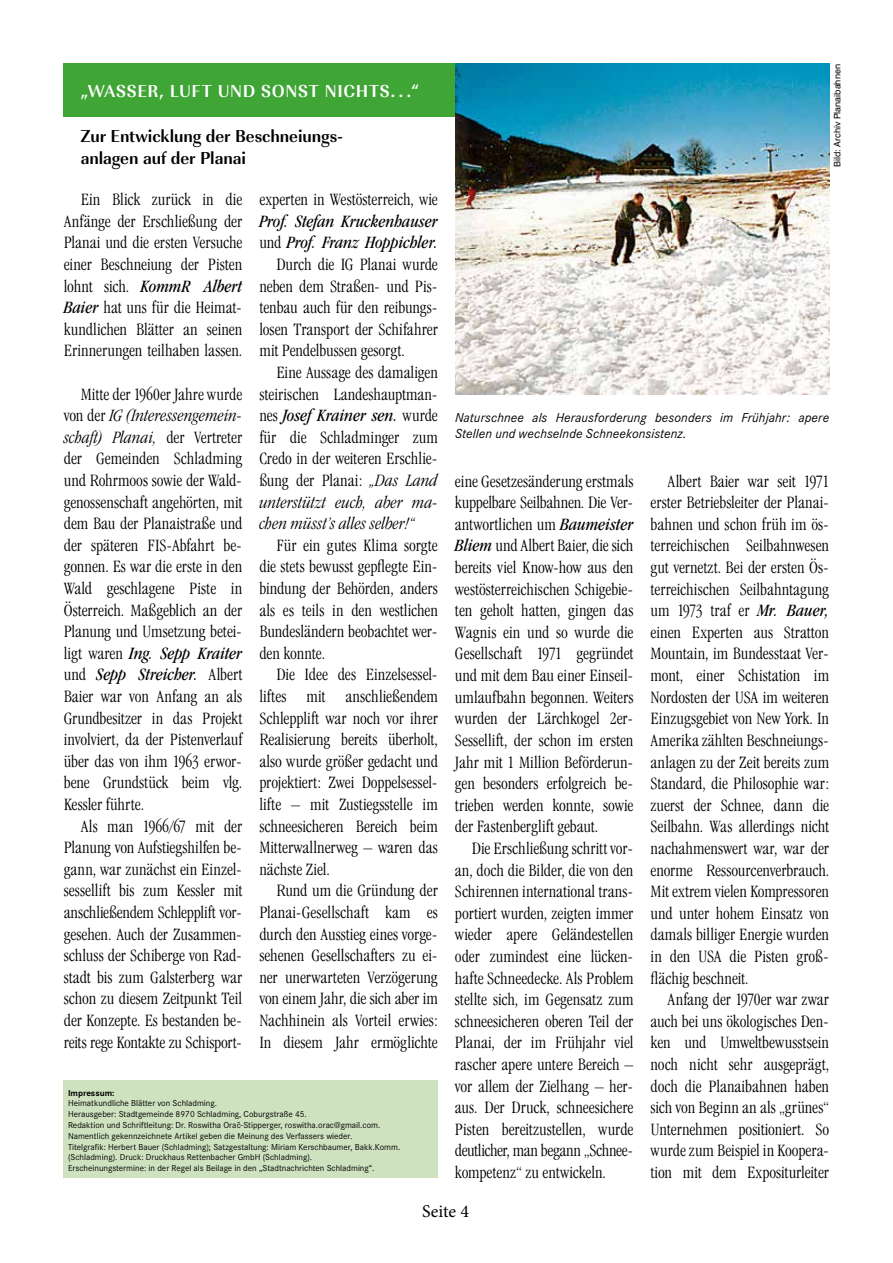
<style>
.page{position:relative;width:893px;height:1263px;background:#fff}
.page>*{position:absolute;margin:0;border:0;box-sizing:border-box;transform-origin:0 0}
.t1{font:300 condensed 18px/21.6px "Garamond IT Cby BT";letter-spacing:-.005em;color:#000;text-align:justify}
.t2{font:italic condensed 18px "Garamond IT Cby BT";letter-spacing:-.005em;color:#000}
.t3{font:18px/21.6px "URW Imperial T Bold Narr";letter-spacing:-.005em;color:#000}
.t4{font:italic 300 condensed 18px "Garamond IT Cby BT";letter-spacing:-.005em;color:#000}
.t5{font:18px "URW Imperial T Bold Narr";letter-spacing:.04em;color:#fff}
.t6{font:18px "Minion Pro";letter-spacing:-.005em;color:#000}
.t7{font:italic 13.5px/16.5px "Corporate S";letter-spacing:.005em;color:#000}
.t8{font:9px/10.8px "Corporate S";color:#000}
.t9{font:9px "Swiss 721 BT";color:#000}
.t10{font:700 9px "Corporate S";color:#000}
.s1{font-weight:400;font-style:italic}
.s2{font-style:italic}
.s3{font-weight:300;font-style:normal}
</style>
<div class="page">
<div style="left:64px;top:64px;width:391px;height:53px;background:#3fa535"></div>
<img style="left:455px;top:64px;width:374px;height:330px">
<div style="left:64px;top:1080px;width:374px;height:98px;background:#cfe2c0"></div>
<p class="t5" style="left:81px;top:81px;width:340px">„WASSER, LUFT UND SONST NICHTS. . .“</p>
<p class="t3" style="left:81px;top:126px;width:264px">Zur Entwicklung der Beschneiungs&shy;anlagen auf der Planai</p>
<p class="t1" style="left:64px;top:188px;width:180px;text-indent:17px">Ein Blick zurück in die Anfänge der Erschließung der Planai und die ersten Versuche einer Beschneiung der Pisten lohnt sich. <span class="s1">KommR Albert Baier</span> hat uns für die Heimat&shy;kundlichen Blätter an seinen Erinnerungen teilhaben lassen.</p>
<p class="t1" style="left:64px;top:383px;width:180px;text-indent:17px">Mitte der 1960er Jahre wurde von der <span class="s2">IG (Interessengemein&shy;schaft) Planai,</span> der Vertreter der Gemeinden Schladming und Rohrmoos sowie der Wald&shy;genossenschaft angehörten, mit dem Bau der Planaistraße und der späteren FIS-Abfahrt be&shy;gonnen. Es war die erste in den Wald geschlagene Piste in Österreich. Maßgeblich an der Planung und Umsetzung betei&shy;ligt waren <span class="s1">Ing. Sepp Kraiter </span>und <span class="s1">Sepp Streicher.</span> Albert Baier war von Anfang an als Grundbesitzer in das Projekt involviert, da der Pistenverlauf über das von ihm 1963 erwor&shy;bene Grundstück beim vlg.<br>Kessler führte.</p>
<p class="t1" style="left:64px;top:815px;width:180px;text-indent:17px">Als man 1966/67 mit der Planung von Aufstiegshilfen be&shy;gann, war zunächst ein Einzel&shy;sessellift bis zum Kessler mit anschließendem Schlepplift vor&shy;gesehen. Auch der Zusammen&shy;schluss der Schiberge von Rad&shy;stadt bis zum Galsterberg war schon zu diesem Zeitpunkt Teil der Konzepte. Es bestanden be&shy;reits rege Kontakte zu Schisport-</p>
<p class="t1" style="left:259px;top:188px;width:180px">experten in Westösterreich, wie</p>
<p class="t2" style="left:259px;top:210px;width:180px">Prof. Stefan Kruckenhauser</p>
<p class="t2" style="left:259px;top:232px;width:180px"><span class="s3">und</span> Prof. Franz Hoppichler.</p>
<p class="t1" style="left:276px;top:253px;width:163px">Durch die IG Planai wurde</p>
<p class="t1" style="left:259px;top:275px;width:180px">neben dem Straßen- und Pis-</p>
<p class="t1" style="left:259px;top:296px;width:180px">tenbau auch für den reibungs-</p>
<p class="t1" style="left:259px;top:318px;width:180px">losen Transport der Schifahrer</p>
<p class="t1" style="left:259px;top:340px;width:147px">mit Pendelbussen gesorgt.</p>
<p class="t1" style="left:276px;top:361px;width:163px">Eine Aussage des damaligen</p>
<p class="t1" style="left:259px;top:383px;width:180px">steirischen Landeshauptman-</p>
<p class="t2" style="left:259px;top:405px;width:180px"><span class="s3">nes</span> Josef Krainer sen. <span class="s3">wurde</span></p>
<p class="t1" style="left:259px;top:426px;width:180px">für die Schladminger zum</p>
<p class="t1" style="left:259px;top:448px;width:180px">Credo in der weiteren Erschlie-</p>
<p class="t1" style="left:259px;top:469px;width:180px">ßung der Planai: <span class="s2">„Das Land</span></p>
<p class="t4" style="left:259px;top:491px;width:180px">unterstützt euch, aber ma-</p>
<p class="t4" style="left:259px;top:513px;width:157px">chen müsst’s alles selber!“</p>
<p class="t1" style="left:259px;top:534px;width:180px;text-indent:17px">Für ein gutes Klima sorgte die stets bewusst gepflegte Ein&shy;bindung der Behörden, anders als es teils in den westlichen Bundesländern beobachtet wer&shy;den konnte.</p>
<p class="t1" style="left:259px;top:664px;width:180px;text-indent:17px">Die Idee des Einzelsessel&shy;liftes mit anschließendem Schlepplift war noch vor ihrer Realisierung bereits überholt, also wurde größer gedacht und projektiert: Zwei Doppelsessel&shy;lifte – mit Zustiegsstelle im schneesicheren Bereich beim Mitterwallnerweg – waren das nächste Ziel.</p>
<p class="t1" style="left:259px;top:880px;width:180px;text-indent:17px">Rund um die Gründung der Planai-Gesellschaft kam es durch den Ausstieg eines vorge&shy;sehenen Gesellschafters zu ei&shy;ner unerwarteten Verzögerung von einem Jahr, die sich aber im Nachhinein als Vorteil erwies:<br>In diesem Jahr ermöglichte</p>
<p class="t10" style="left:68px;top:1087px;width:48px">Impressum:</p>
<p class="t8" style="left:68px;top:1098px;width:334px">Heimatkundliche Blätter von Schladming.<br>Herausgeber: Stadtgemeinde 8970 Schladming, Coburgstraße 45.<br>Redaktion und Schriftleitung: Dr. Roswitha Oraˇc-Stipperger, roswitha.orac@gmail.com.<br>Namentlich gekennzeichnete Artikel geben die Meinung des Verfassers wieder.<br>Titelgrafik: Herbert Bauer (Schladming); Satzgestaltung: Miriam Kerschbaumer, Bakk.Komm. (Schladming). Druck: Druckhaus Rettenbacher GmbH (Schladming).<br>Erscheinungstermine: in der Regel als Beilage in den „Stadtnachrichten Schladming“.</p>
<p class="t9" style="left:832px;top:167px;width:104px;rotate:-90deg">Bild: Archiv Planaibahnen</p>
<p class="t7" style="left:455px;top:409px;width:376px">Naturschnee als Herausforderung besonders im Frühjahr: apere<br>Stellen und wechselnde Schneekonsistenz.</p>
<p class="t1" style="left:455px;top:470px;width:180px">eine Gesetzesänderung erstmals kuppelbare Seilbahnen. Die Ver&shy;antwortlichen um <span class="s1">Baumeister Bliem</span> und Albert Baier, die sich bereits viel Know-how aus den westösterreichischen Schigebie&shy;ten geholt hatten, gingen das Wagnis ein und so wurde die Gesellschaft 1971 gegründet und mit dem Bau einer Einseil&shy;umlaufbahn begonnen. Weiters wurden der Lärchkogel 2er-Sessellift, der schon im ersten Jahr mit 1 Million Beförderun&shy;gen besonders erfolgreich be&shy;trieben werden konnte, sowie der Fastenberglift gebaut.</p>
<p class="t1" style="left:455px;top:837px;width:180px;text-indent:17px">Die Erschließung schritt vor&shy;an, doch die Bilder, die von den Schirennen international trans&shy;portiert wurden, zeigten immer wieder apere Geländestellen oder zumindest eine lücken&shy;hafte Schneedecke. Als Problem stellte sich, im Gegensatz zum schneesicheren oberen Teil der Planai, der im Frühjahr viel rascher apere untere Bereich – vor allem der Zielhang – her&shy;aus. Der Druck, schneesichere Pisten bereitzustellen, wurde deutlicher, man begann „Schnee&shy;kompetenz“ zu entwickeln.</p>
<p class="t1" style="left:651px;top:470px;width:180px;text-indent:17px">Albert Baier war seit 1971 erster Betriebsleiter der Planai&shy;bahnen und schon früh im ös&shy;terreichischen Seilbahnwesen gut vernetzt. Bei der ersten Ös&shy;terreichischen Seilbahntagung um 1973 traf er <span class="s1">Mr. Bauer, </span>einen Experten aus Stratton Mountain, im Bundesstaat Ver&shy;mont, einer Schistation im Nordosten der USA im weiteren Einzugsgebiet von New York. In Amerika zählten Beschneiungs&shy;anlagen zu der Zeit bereits zum Standard, die Philosophie war: zuerst der Schnee, dann die Seilbahn. Was allerdings nicht nachahmenswert war, war der enorme Ressourcenverbrauch.<br>Mit extrem vielen Kompressoren und unter hohem Einsatz von damals billiger Energie wurden in den USA die Pisten groß&shy;flächig beschneit.</p>
<p class="t1" style="left:651px;top:988px;width:180px;text-indent:17px">Anfang der 1970er war zwar auch bei uns ökologisches Den&shy;ken und Umweltbewusstsein noch nicht sehr ausgeprägt, doch die Planaibahnen haben sich von Beginn an als „grünes“ Unternehmen positioniert. So wurde zum Beispiel in Koopera&shy;tion mit dem Expositurleiter</p>
<p class="t6" style="left:422px;top:1199px;width:48px">Seite 4</p>
</div>
